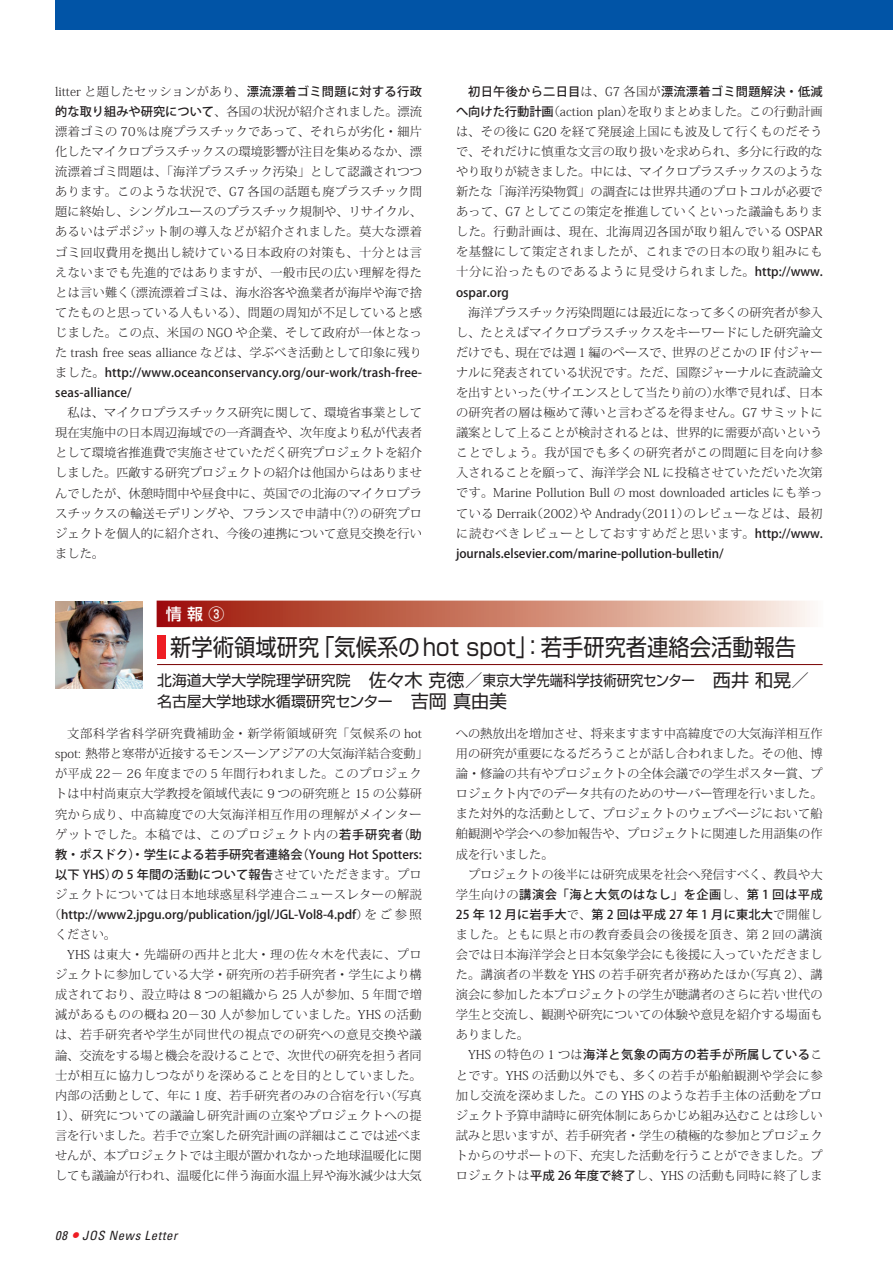
<style>
.page{position:relative;width:893px;height:1263px;background:#fff}
.page>*{position:absolute;margin:0;border:0;box-sizing:border-box;transform-origin:0 0}
.t1{font:23.4px "Shin Go Pro";color:#231f20;scale:.91 1}
.t2{font:500 15.9px "Shin Go Pro";color:#fff}
.t3{font:14.85px/21.3px "Shin Go Pro";color:#231f20}
.t4{font:italic condensed 12.75px "Univers";letter-spacing:.05em;color:#231f20}
.t5{font:300 12.15px/20.1px "Koz Min Pro";letter-spacing:.01em;color:#231f20;text-align:justify}
.t6{font:500 12.15px/20.1px "Koz Go Pro";letter-spacing:.01em;color:#231f20}
.t7{font:300 12.15px/20.1px "Koz Min Pro";letter-spacing:.03em;color:#231f20;text-align:center}
.t8{font:300 12.15px "Koz Min Pro";letter-spacing:.035em;color:#231f20}
.t9{font:300 12.15px "Koz Min Pro";letter-spacing:.04em;color:#231f20}
.t10{font:500 12.15px "Koz Go Pro";letter-spacing:.03em;color:#231f20}
.s1{font-family:"Koz Go Pro";font-weight:500}
.s2{font-family:"Koz Min Pro";font-weight:300}
.s3{font-size:18px}
.s4{font-size:19.2px;color:#ee1d23}
</style>
<div class="page">
<div style="left:55px;top:0;width:838px;height:30px;background:#0154a6"></div>
<img style="left:55px;top:601px;width:87px;height:87px">
<svg style="left:159px;top:603px;width:651px;height:22px"></svg>
<div style="left:157px;top:601px;width:666px;height:26px;border:1px solid #fff"></div>
<hr style="left:157px;top:664px;width:666px;height:1px;background:#790100">
<div style="left:157px;top:635px;width:9px;height:23px;background:#ee1d23"></div>
<p class="t5" style="left:55px;top:81px;width:368px">litter と題したセッションがあり、<span class="s1">漂流漂着ゴミ問題に対する行政的な取り組みや研究について</span>、各国の状況が紹介されました。漂流漂着ゴミの 70％は廃プラスチックであって、それらが劣化・細片化したマイクロプラスチックスの環境影響が注目を集めるなか、漂流漂着ゴミ問題は、「海洋プラスチック汚染」として認識されつつあります。このような状況で、G7 各国の話題も廃プラスチック問題に終始し、シングルユースのプラスチック規制や、リサイクル、あるいはデポジット制の導入などが紹介されました。莫大な漂着ゴミ回収費用を拠出し続けている日本政府の対策も、十分とは言えないまでも先進的ではありますが、一般市民の広い理解を得たとは言い難く（漂流漂着ゴミは、海水浴客や漁業者が海岸や海で捨てたものと思っている人もいる）、問題の周知が不足していると感じました。この点、米国の NGO や企業、そして政府が一体となった trash free seas alliance などは、学ぶべき活動として印象に残り</p>
<p class="t6" style="left:55px;top:363px;width:368px"><span class="s2">ました。</span>http://www.oceanconservancy.org/our-work/trash-free&shy;seas-alliance/</p>
<p class="t5" style="left:55px;top:402px;width:368px;text-indent:12px">私は、マイクロプラスチックス研究に関して、環境省事業として現在実施中の日本周辺海域での一斉調査や、次年度より私が代表者として環境省推進費で実施させていただく研究プロジェクトを紹介しました。匹敵する研究プロジェクトの紹介は他国からはありませんでしたが、休憩時間中や昼食中に、英国での北海のマイクロプラスチックスの輸送モデリングや、フランスで申請中（?）の研究プロジェクトを個人的に紹介され、今後の連携について意見交換を行いました。</p>
<p class="t6" style="left:468px;top:82px;width:356px">初日午後から二日目<span class="s2">は、G7 各国が</span>漂流漂着ゴミ問題解決・低減</p>
<p class="t5" style="left:456px;top:101px;width:368px"><span class="s1">へ向けた行動計画</span>（action plan）を取りまとめました。この行動計画は、その後に G20 を経て発展途上国にも波及して行くものだそうで、それだけに慎重な文言の取り扱いを求められ、多分に行政的なやり取りが続きました。中には、マイクロプラスチックスのような新たな「海洋汚染物質」の調査には世界共通のプロトコルが必要であって、G7 としてこの策定を推進していくといった議論もありました。行動計画は、現在、北海周辺各国が取り組んでいる OSPARを基盤にして策定されましたが、これまでの日本の取り組みにも十分に沿ったものであるように見受けられました。<span class="s1">http://www.</span></p>
<p class="t6" style="left:456px;top:283px;width:54px">ospar.org</p>
<p class="t5" style="left:456px;top:302px;width:368px;text-indent:12px">海洋プラスチック汚染問題には最近になって多くの研究者が参入し、たとえばマイクロプラスチックスをキーワードにした研究論文だけでも、現在では週１編のペースで、世界のどこかの IF 付ジャーナルに発表されている状況です。ただ、国際ジャーナルに査読論文を出すといった（サイエンスとして当たり前の）水準で見れば、日本の研究者の層は極めて薄いと言わざるを得ません。G7 サミットに議案として上ることが検討されるとは、世界的に需要が高いということでしょう。我が国でも多くの研究者がこの問題に目を向け参入されることを願って、海洋学会 NL に投稿させていただいた次第です。Marine Pollution Bull の most downloaded articles にも挙っている Derraik（2002）や Andrady（2011）のレビューなどは、最初に読むべきレビューとしておすすめだと思います。<span class="s1">http://www.</span></p>
<p class="t6" style="left:456px;top:544px;width:269px">journals.elsevier.com/marine-pollution-bulletin/</p>
<h2 class="t2" style="left:166px;top:601px;width:76px">情 報 ③　</h2>
<h1 class="t1" style="left:170px;top:628px;width:689px">新学術領域研究「気候系のhot spot」：若手研究者連絡会活動報告</h1>
<p class="t3" style="left:157px;top:668px;width:654px">北海道大学大学院理学研究院<span class="s3">　佐々木克徳／</span>東京大学先端科学技術研究センター<span class="s3">　西井和晃／</span>名古屋大学地球水循環研究センター<span class="s3">　吉岡真由美</span></p>
<p class="t7" style="left:55px;top:723px;width:374px">文部科学省科学研究費補助金・新学術領域研究「気候系の hot spot: 熱帯と寒帯が近接するモンスーンアジアの大気海洋結合変動」が平成 22－ 26 年度までの 5 年間行われました。このプロジェクトは中村尚東京大学教授を領域代表に 9 つの研究班と 15 の公募研究から成り、中高緯度での大気海洋相互作用の理解がメインターゲットでした。本稿では、このプロジェクト内の<span class="s1">若手研究者（助</span></p>
<p class="t6" style="left:55px;top:845px;width:368px">教・ポスドク）・学生による若手研究者連絡会（Young Hot Spotters:以下 YHS）の 5 年間の活動について報告<span class="s2">させていただきます。プロ</span></p>
<p class="t8" style="left:55px;top:886px;width:368px">ジェクトについては日本地球惑星科学連合ニュースレターの解説</p>
<p class="t6" style="left:49px;top:905px;width:374px"><span class="s2">（</span>http://www2.jpgu.org/publication/jgl/JGL-Vol8-4.pdf<span class="s2">）をご参照</span></p>
<p class="t5" style="left:55px;top:924px;width:63px">ください。</p>
<p class="t9" style="left:67px;top:946px;width:356px">YHS は東大・先端研の西井と北大・理の佐々木を代表に、プロ</p>
<p class="t5" style="left:55px;top:964px;width:368px">ジェクトに参加している大学・研究所の若手研究者・学生により構</p>
<p class="t5" style="left:55px;top:984px;width:368px">成されており、設立時は 8 つの組織から 25 人が参加、5 年間で増</p>
<p class="t9" style="left:55px;top:1006px;width:368px">減があるものの概ね 20－30 人が参加していました。YHS の活動</p>
<p class="t8" style="left:55px;top:1026px;width:368px">は、若手研究者や学生が同世代の視点での研究への意見交換や議</p>
<p class="t5" style="left:55px;top:1045px;width:368px">論、交流をする場と機会を設けることで、次世代の研究を担う者同</p>
<p class="t8" style="left:55px;top:1066px;width:368px">士が相互に協力しつながりを深めることを目的としていました。</p>
<p class="t5" style="left:55px;top:1085px;width:368px">内部の活動として、年に１度、若手研究者のみの合宿を行い（写真</p>
<p class="t8" style="left:55px;top:1107px;width:368px">1）、研究についての議論し研究計画の立案やプロジェクトへの提</p>
<p class="t5" style="left:55px;top:1125px;width:368px">言を行いました。若手で立案した研究計画の詳細はここでは述べま</p>
<p class="t5" style="left:55px;top:1145px;width:368px">せんが、本プロジェクトでは主眼が置かれなかった地球温暖化に関</p>
<p class="t5" style="left:55px;top:1165px;width:368px">しても議論が行われ、温暖化に伴う海面水温上昇や海氷減少は大気</p>
<p class="t4" style="left:55px;top:1227px;width:124px">08 <span class="s4">•</span> JOS News Letter</p>
<p class="t5" style="left:456px;top:723px;width:368px">への熱放出を増加させ、将来ますます中高緯度での大気海洋相互作用の研究が重要になるだろうことが話し合われました。その他、博論・修論の共有やプロジェクトの全体会議での学生ポスター賞、プロジェクト内でのデータ共有のためのサーバー管理を行いました。また対外的な活動として、プロジェクトのウェブページにおいて船舶観測や学会への参加報告や、プロジェクトに関連した用語集の作成を行いました。</p>
<p class="t5" style="left:468px;top:864px;width:356px">プロジェクトの後半には研究成果を社会へ発信すべく、教員や大</p>
<p class="t6" style="left:456px;top:885px;width:368px"><span class="s2">学生向けの</span>講演会「海と大気のはなし」を企画<span class="s2">し、</span>第 1 回は平成<br>25 年 12 月に岩手大<span class="s2">で、</span>第 2 回は平成 27 年 1 月に東北大<span class="s2">で開催し</span></p>
<p class="t5" style="left:456px;top:924px;width:368px">ました。ともに県と市の教育委員会の後援を頂き、第 2 回の講演会では日本海洋学会と日本気象学会にも後援に入っていただきました。講演者の半数を YHS の若手研究者が務めたほか（写真 2）、講演会に参加した本プロジェクトの学生が聴講者のさらに若い世代の学生と交流し、観測や研究についての体験や意見を紹介する場面もありました。</p>
<p class="t10" style="left:468px;top:1047px;width:356px"><span class="s2">YHS の特色の 1 つは</span>海洋と気象の両方の若手が所属している<span class="s2">こ</span></p>
<p class="t5" style="left:456px;top:1064px;width:368px">とです。YHS の活動以外でも、多くの若手が船舶観測や学会に参加し交流を深めました。この YHS のような若手主体の活動をプロジェクト予算申請時に研究体制にあらかじめ組み込むことは珍しい試みと思いますが、若手研究者・学生の積極的な参加とプロジェクトからのサポートの下、充実した活動を行うことができました。プロジェクトは<span class="s1">平成 26 年度で終了</span>し、YHS の活動も同時に終了しま</p>
</div>
